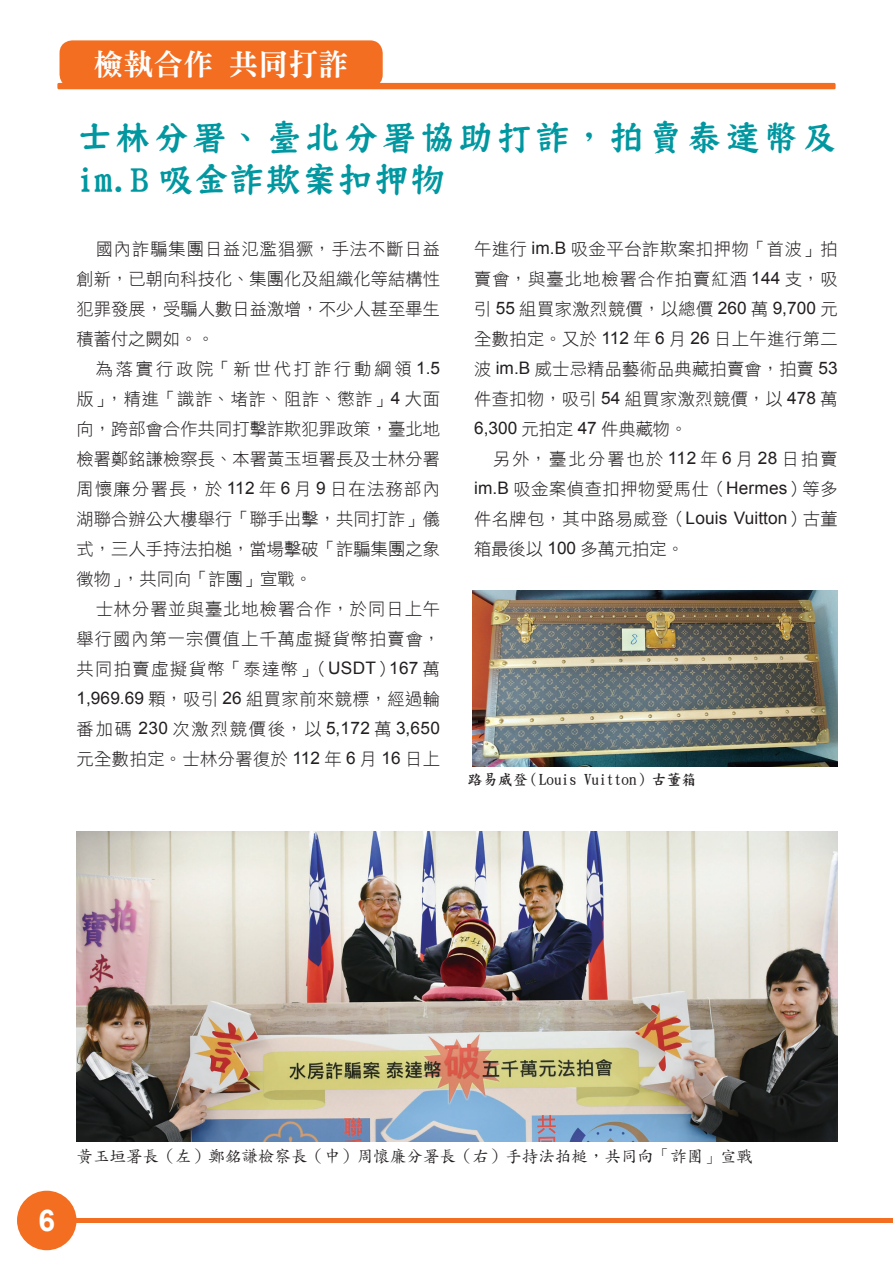
<style>
.page{position:relative;width:893px;height:1263px;background:#fff}
.page>*{position:absolute;margin:0;border:0;box-sizing:border-box;transform-origin:0 0}
.NEW內文大標{font:36px/42px "DF Zong Kai W7 WIN BF";letter-spacing:.065em;color:#0097a0}
._２版標題_桃紅{font:30px "DFN Ming XB HK BF";color:#fff}
.t1{font:700 30px "Arial";color:#fff}
.NEW內文{font:17.25px/30px "DF Hei Lt HK BF";letter-spacing:.025em;color:#231f20;text-align:justify}
._２版標題_桃紅-2{font:16.5px "DF Kai Shu Md HK BF";color:#231f20}
.圖說{font:15px "DF Kai Shu W7 HK BF";color:#231f20}
.s1{font-family:"Arial"}
</style>
<div class="page">
<hr style="left:43px;top:1218px;width:850px;height:4px;background:#f36e21">
<div style="left:17px;top:1191px;width:60px;height:59px;background:#f36e21;border-radius:50%"></div>
<img style="left:77px;top:831px;width:761px;height:311px">
<div style="left:60px;top:40px;width:323px;height:47px;background:#f36e21;border-radius:13px"></div>
<div style="left:57px;top:83px;width:779px;height:6px;background:#f36e21"></div>
<img style="left:472px;top:590px;width:366px;height:176px">
<p class="_２版標題_桃紅" style="left:94px;top:49px;width:257px">檢執合作 共同打詐</p>
<p class="NEW內文大標" style="left:77px;top:116px;width:763px">士林分署、臺北分署協助打詐，拍賣泰達幣及im.B 吸金詐欺案扣押物</p>
<p class="NEW內文" style="left:77px;top:234px;width:365px;text-indent:19px">國內詐騙集團日益氾濫猖獗，手法不斷日益創新，已朝向科技化、集團化及組織化等結構性犯罪發展，受騙人數日益激增，不少人甚至畢生積蓄付之闕如。。</p>
<p class="NEW內文" style="left:77px;top:354px;width:365px;text-indent:19px">為落實行政院「新世代打詐行動綱領<span class="s1">1.5</span>版」，精進「識詐、堵詐、阻詐、懲詐」<span class="s1">4</span> 大面向，跨部會合作共同打擊詐欺犯罪政策，臺北地檢署鄭銘謙檢察長、本署黃玉垣署長及士林分署周懷廉分署長，於 <span class="s1">112</span> 年 <span class="s1">6</span> 月 <span class="s1">9</span> 日在法務部內湖聯合辦公大樓舉行「聯手出擊，共同打詐」儀式，三人手持法拍槌，當場擊破「詐騙集團之象徵物」，共同向「詐團」宣戰。</p>
<p class="NEW內文" style="left:77px;top:594px;width:365px;text-indent:19px">士林分署並與臺北地檢署合作，於同日上午舉行國內第一宗價值上千萬虛擬貨幣拍賣會，共同拍賣虛擬貨幣「泰達幣」（<span class="s1">USDT</span>）<span class="s1">167</span> 萬<span class="s1">1,969.69</span> 顆，吸引 <span class="s1">26</span> 組買家前來競標，經過輪番加碼 <span class="s1">230</span> 次激烈競價後，以 <span class="s1">5,172</span> 萬 <span class="s1">3,650</span>元全數拍定。士林分署復於 <span class="s1">112</span> 年 <span class="s1">6</span> 月 <span class="s1">16</span> 日上</p>
<p class="NEW內文" style="left:474px;top:234px;width:365px">午進行 <span class="s1">im.B</span> 吸金平台詐欺案扣押物「首波」拍賣會，與臺北地檢署合作拍賣紅酒 <span class="s1">144</span> 支，吸引 <span class="s1">55</span> 組買家激烈競價，以總價 <span class="s1">260</span> 萬 <span class="s1">9,700</span> 元全數拍定。又於 <span class="s1">112</span> 年 <span class="s1">6</span> 月 <span class="s1">26</span> 日上午進行第二波 <span class="s1">im.B</span> 威士忌精品藝術品典藏拍賣會，拍賣 <span class="s1">53</span>件查扣物，吸引 <span class="s1">54</span> 組買家激烈競價，以 <span class="s1">478</span> 萬<span class="s1">6,300</span> 元拍定 <span class="s1">47</span> 件典藏物。</p>
<p class="NEW內文" style="left:474px;top:444px;width:365px;text-indent:19px">另外，臺北分署也於 <span class="s1">112</span> 年 <span class="s1">6</span> 月 <span class="s1">28</span> 日拍賣<span class="s1">im.B</span> 吸金案偵查扣押物愛馬仕（<span class="s1">Hermes</span>）等多件名牌包，其中路易威登（<span class="s1">Louis Vuitton</span>）古董箱最後以 <span class="s1">100</span> 多萬元拍定。</p>
<p class="圖說" style="left:468px;top:772px;width:230px">路易威登（Louis Vuitton）古董箱</p>
<h2 class="t1" style="left:38px;top:1201px;width:18px">6</h2>
<p class="_２版標題_桃紅-2" style="left:77px;top:1148px;width:678px">黃玉垣署長（左）鄭銘謙檢察長（中）周懷廉分署長（右）手持法拍槌，共同向「詐團」宣戰</p>
</div>
